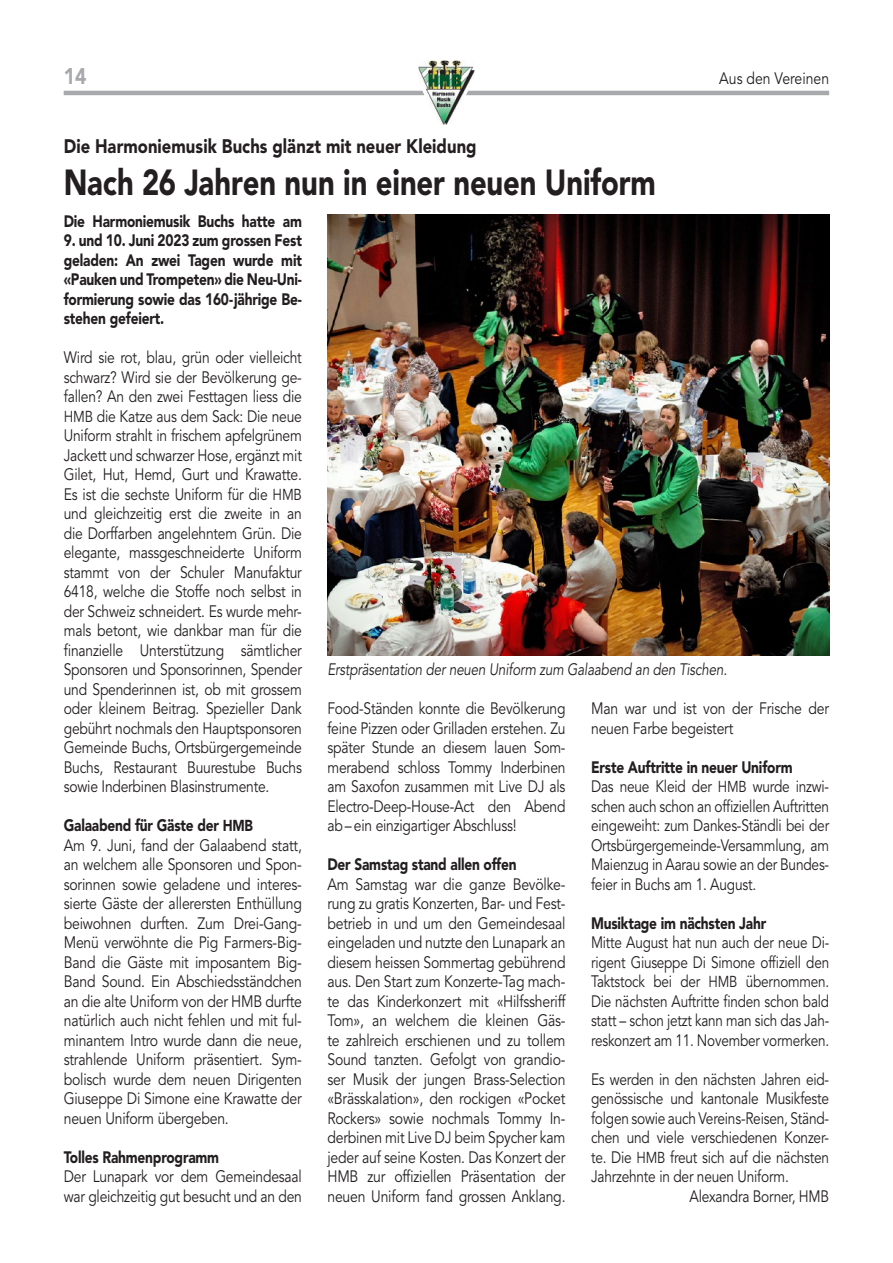
<style>
.page{position:relative;width:893px;height:1263px;background:#fff}
.page>*{position:absolute;margin:0;border:0;box-sizing:border-box;transform-origin:0 0}
.t1{font:900 36px "Avenir LT Std";letter-spacing:-.005em;color:#231f20;scale:.81 1}
.t2{font:900 22.5px "Avenir LT Std";color:#a8a9ad;scale:.85 1}
.t3{font:900 19.5px "Avenir LT Std";letter-spacing:.005em;color:#231f20;scale:.85 1}
.t4{font:16.5px/19.5px "Avenir LT Std";letter-spacing:-.015em;color:#231f20;scale:.85 1}
.t5{font:16.5px/19.5px "Avenir LT Std";letter-spacing:-.015em;color:#231f20;text-align:justify;scale:.84 1}
.t6{font:16.5px/19.5px "Avenir LT Std";letter-spacing:-.015em;color:#231f20;scale:.83 1}
.t7{font:900 16.5px/19.5px "Avenir LT Std";letter-spacing:-.015em;color:#231f20;text-align:justify;scale:.83 1}
.t8{font:16.5px/19.5px "Avenir LT Std";letter-spacing:-.015em;color:#231f20;text-align:justify;scale:.82 1}
.t9{font:italic 16.5px "Avenir LT Std";letter-spacing:-.01em;color:#231f20;scale:.81 1}
.s1{font-size:15.75px}
.s2{font-weight:900}
.s3{font-weight:900;font-size:15.75px}
</style>
<div class="page">
<hr style="left:64px;top:91px;width:765px;height:4px;background:#a8a9ad">
<svg style="left:409px;top:90px;width:73px;height:6px"></svg>
<img style="left:418px;top:61px;width:57px;height:64px">
<img style="left:327px;top:215px;width:502px;height:441px">
<h2 class="t2" style="left:64px;top:63px;width:28px">14</h2>
<p class="t4" style="left:719px;top:69px;width:131px">Aus den Vereinen</p>
<p class="t3" style="left:64px;top:135px;width:487px">Die Harmoniemusik Buchs glänzt mit neuer Kleidung</p>
<h1 class="t1" style="left:64px;top:161px;width:733px">Nach 26 Jahren nun in einer neuen Uniform</h1>
<p class="t7" style="left:64px;top:211px;width:288px">Die Harmoniemusik Buchs hatte am</p>
<p class="t7" style="left:64px;top:231px;width:288px">9. und 10. Juni 2023 zum grossen Fest geladen: An zwei Tagen wurde mit «Pauken und Trompeten» die Neu-Uni&shy;formierung sowie das 160-jährige Be&shy;stehen gefeiert.</p>
<p class="t5" style="left:64px;top:348px;width:285px">Wird sie rot, blau, grün oder vielleicht schwarz? Wird sie der Bevölkerung ge&shy;fallen? An den zwei Festtagen liess die <span class="s1">HMB</span> die Katze aus dem Sack: Die neue Uniform strahlt in frischem apfelgrünem Jackett und schwarzer Hose, ergänzt mit Gilet, Hut, Hemd, Gurt und Krawatte.<br>Es ist die sechste Uniform für die <span class="s1">HMB </span>und gleichzeitig erst die zweite in an die Dorffarben angelehntem Grün. Die elegante, massgeschneiderte Uniform stammt von der Schuler Manufaktur 6418, welche die Stoffe noch selbst in der Schweiz schneidert. Es wurde mehr&shy;mals betont, wie dankbar man für die finanzielle Unterstützung sämtlicher Sponsoren und Sponsorinnen, Spender und Spenderinnen ist, ob mit grossem oder kleinem Beitrag. Spezieller Dank gebührt nochmals den Hauptsponsoren Gemeinde Buchs, Ortsbürgergemeinde Buchs, Restaurant Buurestube Buchs sowie Inderbinen Blasinstrumente.</p>
<p class="t4" style="left:64px;top:816px;width:282px"><span class="s2">Galaabend für Gäste der</span> <span class="s3">HMB<br></span>Am 9. Juni, fand der Galaabend statt, an welchem alle Sponsoren und Spon&shy;sorinnen sowie geladene und interes&shy;sierte Gäste der allerersten Enthüllung beiwohnen durften. Zum Drei-Gang-Menü verwöhnte die Pig Farmers-Big-Band die Gäste mit imposantem Big-Band Sound. Ein Abschiedsständchen an die alte Uniform von der HMB durfte natürlich auch nicht fehlen und mit ful&shy;minantem Intro wurde dann die neue, strahlende Uniform präsentiert. Sym&shy;bolisch wurde dem neuen Dirigenten Giuseppe Di Simone eine Krawatte der neuen Uniform übergeben.</p>
<p class="t7" style="left:64px;top:1147px;width:189px">Tolles Rahmenprogramm</p>
<p class="t5" style="left:64px;top:1167px;width:285px">Der Lunapark vor dem Gemeindesaal war gleichzeitig gut besucht und an den</p>
<p class="t9" style="left:327px;top:660px;width:495px">Erstpräsentation der neuen Uniform zum Galaabend an den Tischen.</p>
<p class="t5" style="left:327px;top:699px;width:285px">Food-Ständen konnte die Bevölkerung feine Pizzen oder Grilladen erstehen. Zu später Stunde an diesem lauen Som&shy;merabend schloss Tommy Inderbinen am Saxofon zusammen mit Live DJ als Electro-Deep-House-Act den Abend ab– ein einzigartiger Abschluss!</p>
<p class="t7" style="left:327px;top:855px;width:229px">Der Samstag stand allen offen</p>
<p class="t4" style="left:327px;top:875px;width:282px;text-align:justify">Am Samstag war die ganze Bevölke&shy;rung zu gratis Konzerten, Bar- und Fest&shy;betrieb in und um den Gemeindesaal eingeladen und nutzte den Lunapark an diesem heissen Sommertag gebührend aus. Den Start zum Konzerte-Tag mach&shy;te das Kinderkonzert mit «Hilfssheriff Tom», an welchem die kleinen Gäs&shy;te zahlreich erschienen und zu tollem Sound tanzten. Gefolgt von grandio&shy;ser Musik der jungen Brass-Selection «Brässkalation», den rockigen «Pocket Rockers» sowie nochmals Tommy In&shy;derbinen mit Live DJ beim Spycher kam jeder auf seine Kosten. Das Konzert der HMB zur offiziellen Präsentation der neuen Uniform fand grossen Anklang.</p>
<p class="t4" style="left:591px;top:699px;width:282px">Man war und ist von der Frische der neuen Farbe begeistert</p>
<p class="t6" style="left:591px;top:758px;width:288px"><span class="s2">Erste Auftritte in neuer Uniform<br></span>Das neue Kleid der <span class="s1">HMB</span> wurde inzwi&shy;schen auch schon an offiziellen Auftritten eingeweiht: zum Dankes-Ständli bei der Ortsbürgergemeinde-Versammlung, am Maienzug in Aarau sowie an der Bundes&shy;feier in Buchs am 1. August.</p>
<p class="t7" style="left:591px;top:913px;width:213px">Musiktage im nächsten Jahr</p>
<p class="t8" style="left:591px;top:933px;width:292px">Mitte August hat nun auch der neue Di&shy;rigent Giuseppe Di Simone offiziell den Taktstock bei der <span class="s1">HMB</span> übernommen.<br>Die nächsten Auftritte finden schon bald statt – schon jetzt kann man sich das Jah&shy;reskonzert am 11. November vormerken.</p>
<p class="t6" style="left:591px;top:1070px;width:288px">Es werden in den nächsten Jahren eid-</p>
<p class="t6" style="left:591px;top:1089px;width:288px">genössische und kantonale Musikfeste</p>
<p class="t6" style="left:591px;top:1109px;width:288px">folgen sowie auch Vereins-Reisen, Ständ-</p>
<p class="t6" style="left:591px;top:1128px;width:288px">chen und viele verschiedenen Konzer-</p>
<p class="t6" style="left:591px;top:1148px;width:288px">te. Die <span class="s1">HMB</span> freut sich auf die nächsten</p>
<p class="t6" style="left:591px;top:1167px;width:240px">Jahrzehnte in der neuen Uniform.</p>
<p class="t6" style="left:689px;top:1187px;width:170px">Alexandra Borner, HMB</p>
</div>
